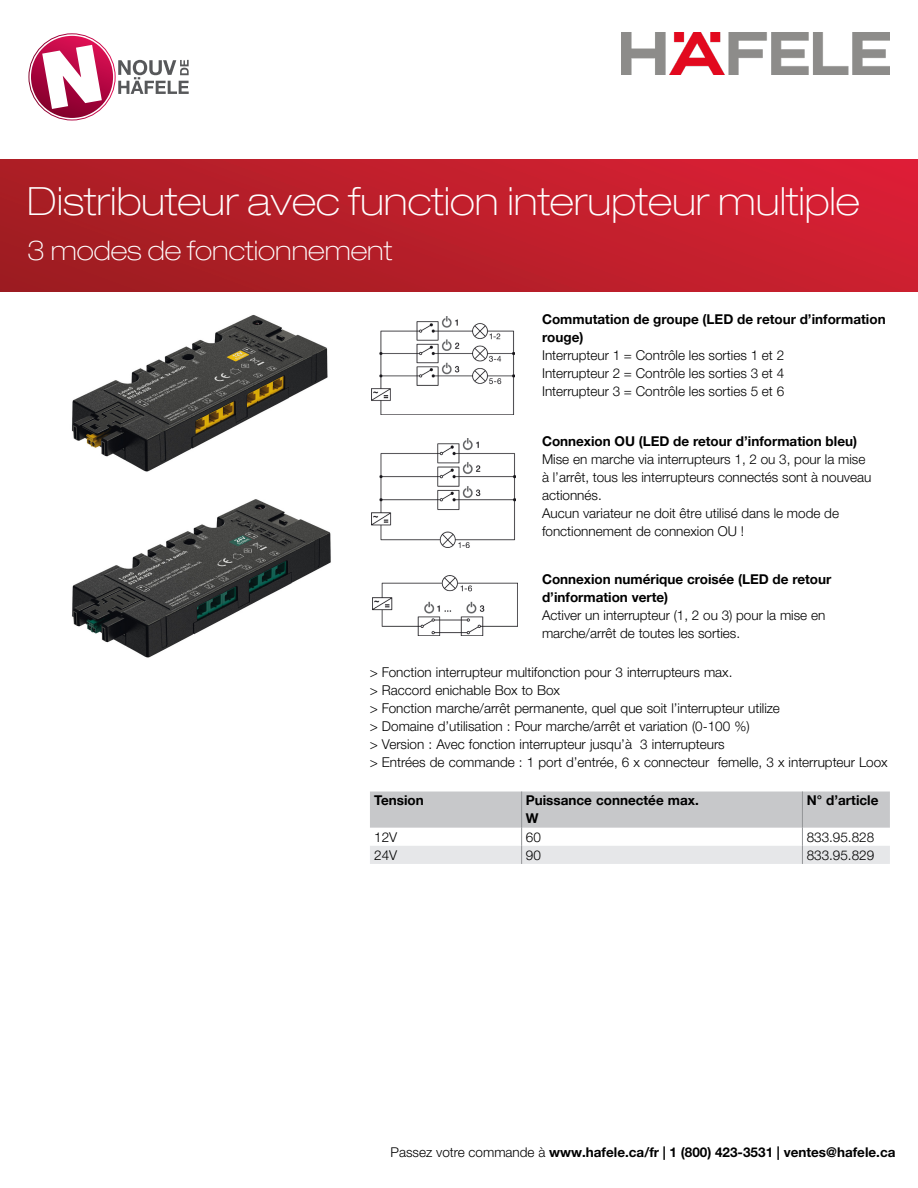
<style>
.page{position:relative;width:918px;height:1188px;background:#fff}
.page>*{position:absolute;margin:0;border:0;box-sizing:border-box;transform-origin:0 0}
.t1{font:100 expanded 39px "Helvetica Neue LT Pro";color:#fff}
.t2{font:100 expanded 27px "Helvetica Neue LT Pro";color:#fff}
.Table_45L_8_9_T0_L_K100{font:300 13.5px/18px "Helvetica Neue LTW1 G";color:#000}
.Table_75B_8_9_T0_L_K100{font:700 13.5px/18px "Helvetica Neue LTW1 G";color:#000}
.t3{font:700 13.5px "Helvetica Neue LT Pro";color:#000}
.s1{font-weight:300}
</style>
<div class="page">
<div style="left:0;top:160px;width:918px;height:132px;background:linear-gradient(to right,#a31d22,#d62034)"></div>
<img style="left:622px;top:32px;width:268px;height:43px">
<svg style="left:31px;top:36px;width:82px;height:82px"></svg>
<svg style="left:42px;top:45px;width:60px;height:64px"></svg>
<svg style="left:118px;top:60px;width:71px;height:34px"></svg>
<img style="left:72px;top:315px;width:256px;height:157px">
<img style="left:371px;top:317px;width:143px;height:97px">
<img style="left:72px;top:499px;width:259px;height:159px">
<img style="left:371px;top:438px;width:145px;height:110px">
<img style="left:373px;top:575px;width:145px;height:61px">
<svg style="left:370px;top:792px;width:520px;height:72px"></svg>
<p class="t1" style="left:27px;top:178px;width:834px">Distributeur avec function interupteur multiple</p>
<p class="t2" style="left:27px;top:234px;width:367px">3 modes de fonctionnement</p>
<p class="Table_75B_8_9_T0_L_K100" style="left:542px;top:310px;width:345px">Commutation de groupe (LED de retour d’information rouge)</p>
<p class="Table_45L_8_9_T0_L_K100" style="left:542px;top:346px;width:244px">Interrupteur 1 = Contrôle les sorties 1 et 2</p>
<p class="Table_45L_8_9_T0_L_K100" style="left:542px;top:364px;width:244px">Interrupteur 2 = Contrôle les sorties 3 et 4</p>
<p class="Table_45L_8_9_T0_L_K100" style="left:542px;top:382px;width:244px">Interrupteur 3 = Contrôle les sorties 5 et 6</p>
<p class="Table_75B_8_9_T0_L_K100" style="left:542px;top:432px;width:317px">Connexion OU (LED de retour d’information bleu)</p>
<p class="Table_45L_8_9_T0_L_K100" style="left:542px;top:450px;width:331px">Mise en marche via interrupteurs 1, 2 ou 3, pour la mise à l’arrêt, tous les interrupteurs connectés sont à nouveau actionnés.</p>
<p class="Table_45L_8_9_T0_L_K100" style="left:542px;top:504px;width:298px">Aucun variateur ne doit être utilisé dans le mode de fonctionnement de connexion OU !</p>
<p class="Table_75B_8_9_T0_L_K100" style="left:542px;top:571px;width:291px">Connexion numérique croisée (LED de retour</p>
<p class="Table_75B_8_9_T0_L_K100" style="left:542px;top:589px;width:128px">d’information verte)</p>
<p class="Table_45L_8_9_T0_L_K100" style="left:542px;top:607px;width:285px">Activer un interrupteur (1, 2 ou 3) pour la mise en</p>
<p class="Table_45L_8_9_T0_L_K100" style="left:542px;top:625px;width:200px">marche/arrêt de toutes les sorties.</p>
<p class="Table_45L_8_9_T0_L_K100" style="left:370px;top:663px;width:364px">&gt; Fonction interrupteur multifonction pour 3 interrupteurs max.</p>
<p class="Table_45L_8_9_T0_L_K100" style="left:370px;top:681px;width:192px">&gt; Raccord enichable Box to Box</p>
<p class="Table_45L_8_9_T0_L_K100" style="left:370px;top:699px;width:411px">&gt; Fonction marche/arrêt permanente, quel que soit l’interrupteur utilize</p>
<p class="Table_45L_8_9_T0_L_K100" style="left:370px;top:717px;width:381px">&gt; Domaine d’utilisation : Pour marche/arrêt et variation (0-100 %)</p>
<p class="Table_45L_8_9_T0_L_K100" style="left:370px;top:735px;width:356px">&gt; Version : Avec fonction interrupteur jusqu’à 3 interrupteurs</p>
<p class="Table_45L_8_9_T0_L_K100" style="left:370px;top:753px;width:519px">&gt; Entrées de commande : 1 port d’entrée, 6 x connecteur femelle, 3 x interrupteur Loox</p>
<p class="Table_75B_8_9_T0_L_K100" style="left:374px;top:792px;width:51px">Tension</p>
<p class="Table_75B_8_9_T0_L_K100" style="left:526px;top:792px;width:174px">Puissance connectée max.</p>
<p class="Table_75B_8_9_T0_L_K100" style="left:526px;top:810px;width:14px">W</p>
<p class="Table_75B_8_9_T0_L_K100" style="left:807px;top:792px;width:73px">N° d’article</p>
<p class="Table_45L_8_9_T0_L_K100" style="left:374px;top:828px;width:25px">12V</p>
<p class="Table_45L_8_9_T0_L_K100" style="left:526px;top:828px;width:17px">60</p>
<p class="Table_45L_8_9_T0_L_K100" style="left:807px;top:828px;width:69px">833.95.828</p>
<p class="Table_45L_8_9_T0_L_K100" style="left:374px;top:846px;width:25px">24V</p>
<p class="Table_45L_8_9_T0_L_K100" style="left:526px;top:846px;width:17px">90</p>
<p class="Table_45L_8_9_T0_L_K100" style="left:807px;top:846px;width:69px">833.95.829</p>
<p class="t3" style="left:391px;top:1144px;width:506px"><span class="s1">Passez votre commande à</span> www.hafele.ca/fr | 1 (800) 423-3531 | ventes@hafele.ca</p>
</div>
